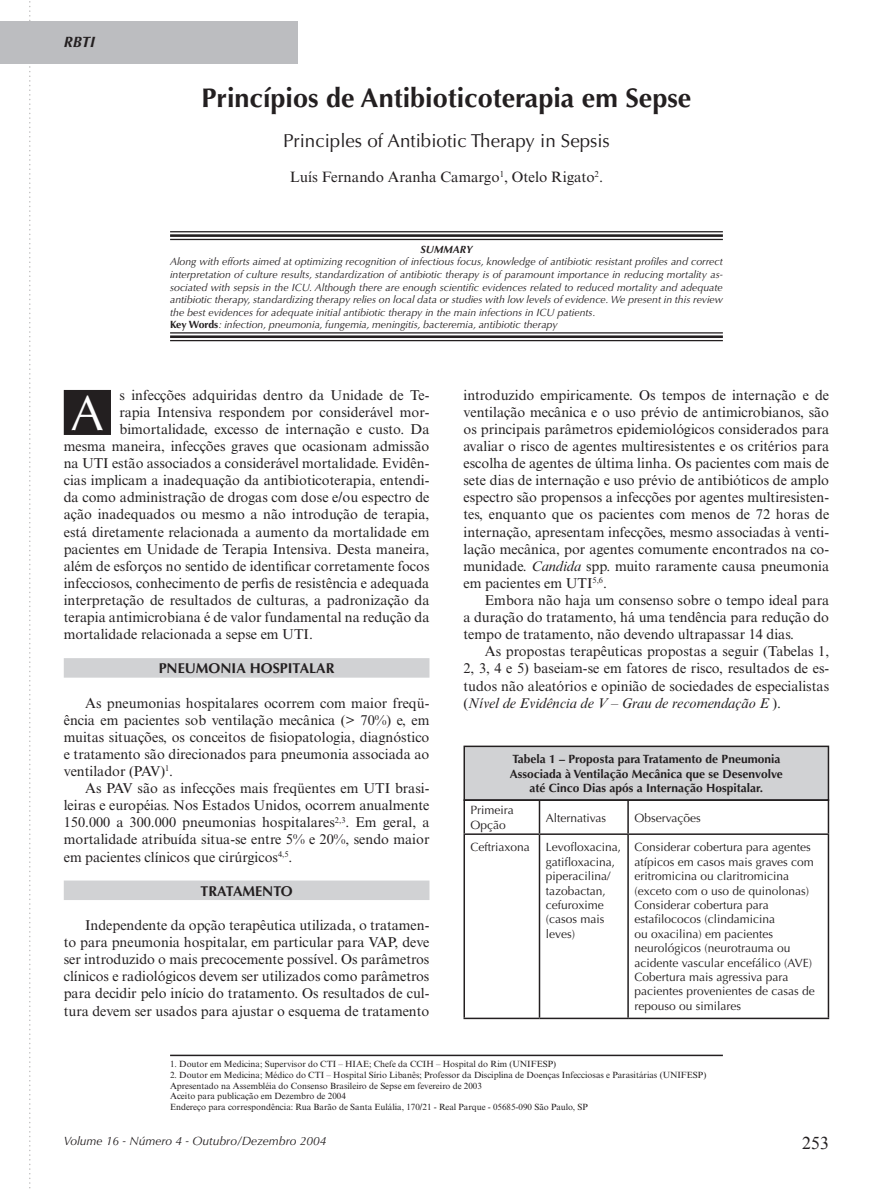
<style>
.page{position:relative;width:893px;height:1191px;background:#fff}
.page>*{position:absolute;margin:0;border:0;box-sizing:border-box;transform-origin:0 0}
.t1{font:49.5px "Optima";color:#fff}
.titulo{font:700 27px "Optima";color:#231f20}
.titulo_ingles{font:18.75px "Optima";color:#231f20}
.t2{font:18px "Times New Roman";color:#231f20}
.autor{font:15px "Times New Roman MT Std";color:#231f20}
.t3{font:italic 700 15px "Optima";color:#231f20}
.texto{font:14.25px/17.1px "Times New Roman MT Std";color:#231f20;text-align:justify}
.intertitulo{font:700 14.25px "Optima";color:#231f20}
.tabela{font:12px/14.4px "Optima";color:#231f20}
.tabela_titulo{font:700 12px/14.4px "Optima";color:#231f20;text-align:center}
.t4{font:italic 12px "Optima";color:#231f20}
.texto_ingles{font:italic 10.5px/12.6px "Optima";color:#231f20;text-align:justify}
.texto_ingles-2{font:italic 700 10.5px "Optima";color:#231f20}
.rodape{font:9px "Times New Roman MT Std";color:#231f20}
.s1{font-weight:700;font-style:normal}
.s2{font-style:italic}
</style>
<div class="page">
<svg style="left:29px;top:1px;width:2px;height:1188px"></svg>
<div style="left:0;top:21px;width:298px;height:43px;background:#bcbdc0"></div>
<hr style="left:170px;top:231px;width:553px;height:1px;background:#231f20">
<hr style="left:170px;top:234px;width:553px;height:3px;background:#231f20">
<hr style="left:170px;top:239px;width:553px;height:1px;background:#231f20">
<hr style="left:170px;top:332px;width:553px;height:1px;background:#231f20">
<hr style="left:170px;top:335px;width:553px;height:3px;background:#231f20">
<hr style="left:170px;top:340px;width:553px;height:1px;background:#231f20">
<div style="left:64px;top:658px;width:365px;height:19px;background:#d1d2d4"></div>
<div style="left:64px;top:880px;width:365px;height:20px;background:#d1d2d4"></div>
<div style="left:64px;top:390px;width:47px;height:45px;background:#231f20"></div>
<hr style="left:170px;top:1054px;width:553px;height:2px;background:#231f20">
<div style="left:464px;top:746px;width:364px;height:54px;background:#d1d2d4"></div>
<div style="left:463px;top:745px;width:366px;height:56px;border:2px solid #231f20"></div>
<hr style="left:463px;top:799px;width:76px;height:2px;background:#231f20">
<hr style="left:463px;top:801px;width:2px;height:32px;background:#231f20">
<hr style="left:539px;top:799px;width:89px;height:2px;background:#231f20">
<hr style="left:539px;top:801px;width:1px;height:32px;background:#231f20">
<hr style="left:628px;top:799px;width:201px;height:2px;background:#231f20">
<hr style="left:627px;top:801px;width:2px;height:32px;background:#231f20">
<hr style="left:828px;top:801px;width:1px;height:32px;background:#231f20">
<hr style="left:463px;top:833px;width:76px;height:2px;background:#231f20">
<hr style="left:463px;top:835px;width:2px;height:182px;background:#231f20">
<hr style="left:539px;top:833px;width:89px;height:2px;background:#231f20">
<hr style="left:539px;top:835px;width:1px;height:182px;background:#231f20">
<hr style="left:628px;top:833px;width:201px;height:2px;background:#231f20">
<hr style="left:627px;top:835px;width:2px;height:182px;background:#231f20">
<hr style="left:828px;top:835px;width:1px;height:182px;background:#231f20">
<hr style="left:463px;top:1017px;width:76px;height:2px;background:#231f20">
<hr style="left:539px;top:1017px;width:89px;height:2px;background:#231f20">
<hr style="left:628px;top:1017px;width:201px;height:2px;background:#231f20">
<p class="t3" style="left:64px;top:33px;width:33px">RBTI</p>
<p class="titulo" style="left:202px;top:82px;width:491px">Princípios de Antibioticoterapia em Sepse</p>
<p class="titulo_ingles" style="left:283px;top:129px;width:328px">Principles of Antibiotic Therapy in Sepsis</p>
<p class="autor" style="left:290px;top:168px;width:315px">Luís Fernando Aranha Camargo<sup>1</sup>, Otelo Rigato<sup>2</sup>.</p>
<p class="texto_ingles-2" style="left:421px;top:243px;width:53px">SUMMARY</p>
<p class="texto_ingles" style="left:170px;top:255px;width:554px">Along with efforts aimed at optimizing recognition of infectious focus, knowledge of antibiotic resistant profiles and correct interpretation of culture results, standardization of antibiotic therapy is of paramount importance in reducing mortality as&shy;sociated with sepsis in the ICU. Although there are enough scientific evidences related to reduced mortality and adequate antibiotic therapy, standardizing therapy relies on local data or studies with low levels of evidence. We present in this review the best evidences for adequate initial antibiotic therapy in the main infections in ICU patients.</p>
<p class="texto_ingles" style="left:170px;top:319px;width:389px"><span class="s1">Key Words</span>: infection, pneumonia, fungemia, meningitis, bacteremia, antibiotic therapy</p>
<p class="texto" style="left:119px;top:386px;width:311px">s infecções adquiridas dentro da Unidade de Te-</p>
<p class="texto" style="left:119px;top:403px;width:311px">rapia Intensiva respondem por considerável mor-</p>
<p class="texto" style="left:119px;top:420px;width:311px">bimortalidade, excesso de internação e custo. Da</p>
<p class="texto" style="left:64px;top:437px;width:367px">mesma maneira, infecções graves que ocasionam admissão</p>
<p class="texto" style="left:64px;top:455px;width:367px">na UTI estão associados a considerável mortalidade. Evidên-</p>
<p class="texto" style="left:64px;top:472px;width:367px">cias implicam a inadequação da antibioticoterapia, entendi-</p>
<p class="texto" style="left:64px;top:489px;width:367px">da como administração de drogas com dose e/ou espectro de</p>
<p class="texto" style="left:64px;top:506px;width:367px">ação inadequados ou mesmo a não introdução de terapia,</p>
<p class="texto" style="left:64px;top:523px;width:367px">está diretamente relacionada a aumento da mortalidade em</p>
<p class="texto" style="left:64px;top:540px;width:367px">pacientes em Unidade de Terapia Intensiva. Desta maneira,</p>
<p class="texto" style="left:64px;top:557px;width:367px">além de esforços no sentido de identificar corretamente focos</p>
<p class="texto" style="left:64px;top:574px;width:367px">infecciosos, conhecimento de perfis de resistência e adequada</p>
<p class="texto" style="left:64px;top:591px;width:367px">interpretação de resultados de culturas, a padronização da</p>
<p class="texto" style="left:64px;top:608px;width:367px">terapia antimicrobiana é de valor fundamental na redução da</p>
<p class="texto" style="left:64px;top:626px;width:251px">mortalidade relacionada a sepse em UTI.</p>
<p class="intertitulo" style="left:159px;top:660px;width:177px">Pneumonia Hospitalar</p>
<p class="texto" style="left:64px;top:694px;width:367px;text-indent:21px">As pneumonias hospitalares ocorrem com maior freqü&shy;ência em pacientes sob ventilação mecânica (&gt; 70%) e, em muitas situações, os conceitos de fisiopatologia, diagnóstico e tratamento são direcionados para pneumonia associada ao ventilador (PAV)<sup>1</sup>.</p>
<p class="texto" style="left:64px;top:779px;width:367px;text-indent:21px">As PAV são as infecções mais freqüentes em UTI brasi&shy;leiras e européias. Nos Estados Unidos, ocorrem anualmente 150.000 a 300.000 pneumonias hospitalares<sup>2,3</sup>. Em geral, a mortalidade atribuída situa-se entre 5% e 20%, sendo maior em pacientes clínicos que cirúrgicos<sup>4,5</sup>.</p>
<p class="intertitulo" style="left:200px;top:882px;width:94px">Tratamento</p>
<p class="texto" style="left:64px;top:916px;width:367px;text-indent:21px">Independente da opção terapêutica utilizada, o tratamen&shy;to para pneumonia hospitalar, em particular para VAP, deve ser introduzido o mais precocemente possível. Os parâmetros clínicos e radiológicos devem ser utilizados como parâmetros para decidir pelo início do tratamento. Os resultados de cul&shy;tura devem ser usados para ajustar o esquema de tratamento</p>
<p class="t1" style="left:71px;top:384px;width:35px">A</p>
<p class="texto" style="left:463px;top:386px;width:367px">introduzido empiricamente. Os tempos de internação e de ventilação mecânica e o uso prévio de antimicrobianos, são os principais parâmetros epidemiológicos considerados para avaliar o risco de agentes multiresistentes e os critérios para escolha de agentes de última linha. Os pacientes com mais de sete dias de internação e uso prévio de antibióticos de amplo espectro são propensos a infecções por agentes multiresisten&shy;tes, enquanto que os pacientes com menos de 72 horas de internação, apresentam infecções, mesmo associadas à venti&shy;lação mecânica, por agentes comumente encontrados na co&shy;munidade. <span class="s2">Candida</span> spp. muito raramente causa pneumonia em pacientes em UTI<sup>5,6</sup>.</p>
<p class="texto" style="left:463px;top:591px;width:367px;text-indent:21px">Embora não haja um consenso sobre o tempo ideal para a duração do tratamento, há uma tendência para redução do tempo de tratamento, não devendo ultrapassar 14 dias.</p>
<p class="texto" style="left:463px;top:643px;width:367px;text-indent:21px">As propostas terapêuticas propostas a seguir (Tabelas 1, 2, 3, 4 e 5) baseiam-se em fatores de risco, resultados de es&shy;tudos não aleatórios e opinião de sociedades de especialistas (<span class="s2">Nível de Evidência de V – Grau de recomendação E</span> ).</p>
<p class="tabela_titulo" style="left:510px;top:752px;width:275px">Tabela 1 – Proposta para Tratamento de Pneumonia<br>Associada à Ventilação Mecânica que se Desenvolve até Cinco Dias após a I nternação Hospitalar.</p>
<p class="tabela" style="left:471px;top:803px;width:45px">Primeira<br>Opção</p>
<p class="tabela" style="left:546px;top:810px;width:62px">Alternativas</p>
<p class="tabela" style="left:634px;top:810px;width:68px">Observações</p>
<p class="tabela" style="left:471px;top:840px;width:61px">Ceftriaxona</p>
<p class="tabela" style="left:546px;top:840px;width:77px">Levofloxacina, gatifloxacina, piperacilina/ tazobactan, cefuroxime (casos mais leves)</p>
<p class="tabela" style="left:634px;top:840px;width:181px">Considerar cobertura para agentes atípicos em casos mais graves com eritromicina ou claritromicina (exceto com o uso de quinolonas)</p>
<p class="tabela" style="left:634px;top:898px;width:179px">Considerar cobertura para estafilococos (clindamicina<br>ou oxacilina) em pacientes neurológicos (neurotrauma ou acidente vascular encefálico (AVE)</p>
<p class="tabela" style="left:634px;top:970px;width:182px">Cobertura mais agressiva para pacientes provenientes de casas de repouso ou similares</p>
<p class="rodape" style="left:170px;top:1058px;width:388px">1. Doutor em Medicina; Supervisor do CTI – HIAE; Chefe da CCIH – Hospital do Rim (UNIFESP)</p>
<p class="rodape" style="left:170px;top:1069px;width:538px">2. Doutor em Medicina; Médico do CTI – Hospital Sírio Libanês; Professor da Disciplina de Doenças Infecciosas e Parasitárias (UNIFESP)</p>
<p class="rodape" style="left:170px;top:1080px;width:313px">Apresentado na Assembléia do Consenso Brasileiro de Sepse em fevereiro de 2003</p>
<p class="rodape" style="left:170px;top:1091px;width:177px">Aceito para publicação em Dezembro de 2004</p>
<p class="rodape" style="left:170px;top:1102px;width:419px">Endereço para correspondência: Rua Barão de Santa Eulália, 170/21 - Real Parque - 05685-090 São Paulo, SP</p>
<p class="t4" style="left:64px;top:1133px;width:264px">Volume 16 - Número 4 - Outubro/Dezembro 2004</p>
<p class="t2" style="left:802px;top:1131px;width:28px">253</p>
</div>
